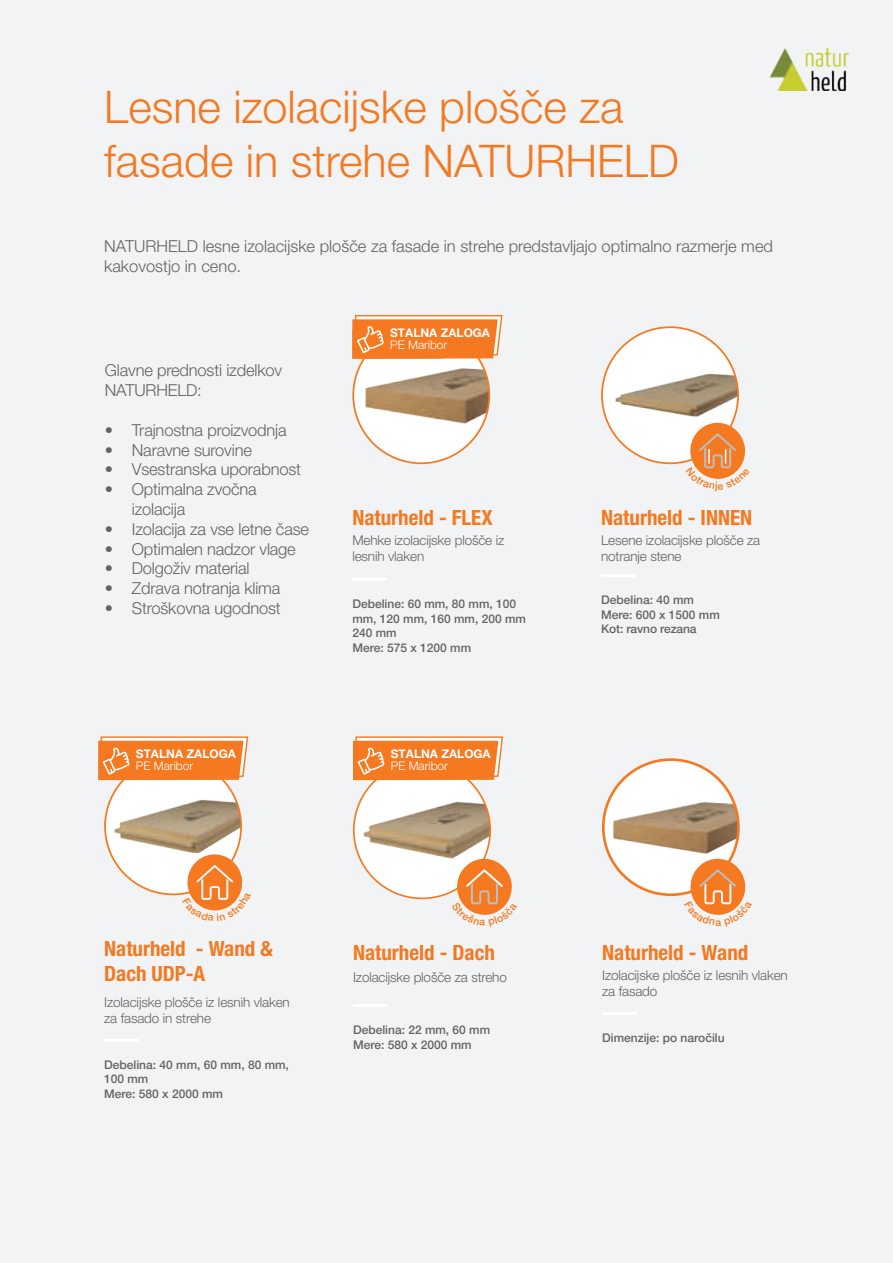
<style>
.page{position:relative;width:893px;height:1263px;background:#f2f3f4}
.page>*{position:absolute;margin:0;border:0;box-sizing:border-box;transform-origin:0 0}
.t1{font:300 45px/54px "Helvetica Neue LT Pro";color:#f47921}
.t2{font:700 condensed 21px/25.2px "Helvetica Neue LT Pro";color:#f47921}
.t3{font:300 16.5px/19.8px "Helvetica Neue LT Pro";letter-spacing:-.01em;color:#636366}
.t4{font:300 13.5px/16.2px "Helvetica Neue LT Pro";letter-spacing:-.01em;color:#636366}
.t5{font:500 12px/14.4px "Helvetica Neue LT Pro";color:#636366}
.t6{font:700 11.85px/11.7px "Helvetica Neue LT Pro";color:#fff}
.t7{font:300 11.85px "Helvetica Neue LT Pro";color:#fff}
</style>
<div class="page">
<hr style="left:104px;top:1039px;width:35px;height:3px;background:#fff">
<div style="left:105px;top:758px;width:136px;height:136px;background:#fff;border-radius:50%"></div>
<img style="left:114px;top:800px;width:127px;height:53px">
<hr style="left:602px;top:1012px;width:35px;height:3px;background:#fff">
<div style="left:603px;top:759px;width:135px;height:136px;background:#fff;border-radius:50%"></div>
<img style="left:613px;top:800px;width:125px;height:54px">
<div style="left:602px;top:758px;width:138px;height:138px;border:3px solid #f47921;border-radius:50%"></div>
<hr style="left:353px;top:1004px;width:35px;height:3px;background:#fff">
<div style="left:354px;top:762px;width:136px;height:136px;background:#fff;border-radius:50%"></div>
<img style="left:363px;top:802px;width:127px;height:57px">
<hr style="left:352px;top:578px;width:35px;height:3px;background:#fff">
<div style="left:353px;top:327px;width:136px;height:136px;background:#fff;border-radius:50%"></div>
<img style="left:365px;top:366px;width:124px;height:58px">
<hr style="left:601px;top:574px;width:35px;height:3px;background:#fff">
<div style="left:602px;top:327px;width:136px;height:136px;background:#fff;border-radius:50%"></div>
<img style="left:615px;top:374px;width:123px;height:43px">
<img style="left:769px;top:47px;width:80px;height:44px">
<svg style="left:352px;top:315px;width:151px;height:44px;background:#f58a3e"></svg>
<svg style="left:98px;top:736px;width:151px;height:44px;background:#f48b3f"></svg>
<svg style="left:353px;top:736px;width:151px;height:44px;background:#f48b3f"></svg>
<svg style="left:182px;top:853px;width:61px;height:58px"></svg>
<svg style="left:686px;top:421px;width:60px;height:58px"></svg>
<svg style="left:452px;top:857px;width:60px;height:58px"></svg>
<svg style="left:684px;top:857px;width:62px;height:58px"></svg>
<h1 class="t1" style="left:104px;top:79px;width:576px">Lesne izolacijske plošče za fasade in strehe NATURHELD</h1>
<p class="t3" style="left:104px;top:236px;width:670px">NATURHELD lesne izolacijske plošče za fasade in strehe predstavljajo optimalno razmerje med kakovostjo in ceno.</p>
<p class="t3" style="left:105px;top:360px;width:179px">Glavne prednosti izdelkov<br>NATURHELD:</p>
<p class="t3" style="left:105px;top:420px;width:183px">• Trajnostna proizvodnja</p>
<p class="t3" style="left:105px;top:439px;width:149px">• Naravne surovine</p>
<p class="t3" style="left:105px;top:459px;width:198px">• Vsestranska uporabnost</p>
<p class="t3" style="left:132px;top:479px;width:126px;text-indent:-27px">• Optimalna zvočna izolacija</p>
<p class="t3" style="left:105px;top:519px;width:206px">• Izolacija za vse letne čase</p>
<p class="t3" style="left:105px;top:538px;width:193px">• Optimalen nadzor vlage</p>
<p class="t3" style="left:105px;top:558px;width:146px">• Dolgoživ material</p>
<p class="t3" style="left:105px;top:578px;width:177px">• Zdrava notranja klima</p>
<p class="t3" style="left:105px;top:598px;width:177px">• Stroškovna ugodnost</p>
<p class="t6" style="left:136px;top:748px;width:101px">STALNA ZALOGA</p>
<p class="t7" style="left:136px;top:759px;width:59px">PE Maribor</p>
<p class="t6" style="left:390px;top:327px;width:101px">STALNA ZALOGA</p>
<p class="t7" style="left:390px;top:337px;width:59px">PE Maribor</p>
<p class="t6" style="left:386px;top:332px;width:51px">STALNA<br>ZALOGA</p>
<p class="t2" style="left:352px;top:505px;width:142px">Naturheld - FLEX</p>
<p class="t4" style="left:352px;top:532px;width:154px">Mehke izolacijske plošče iz lesnih vlaken</p>
<p class="t5" style="left:352px;top:597px;width:175px">Debeline: 60 mm, 80 mm, 100 mm, 120 mm, 160 mm, 200 mm<br>240 mm<br>Mere: 575 x 1200 mm</p>
<p class="t6" style="left:391px;top:748px;width:101px">STALNA ZALOGA</p>
<p class="t7" style="left:391px;top:759px;width:59px">PE Maribor</p>
<p class="t2" style="left:104px;top:936px;width:170px">Naturheld - Wand &amp;<br>Dach UDP-A</p>
<p class="t4" style="left:104px;top:994px;width:187px">Izolacijske plošče iz lesnih vlaken za fasado in strehe</p>
<p class="t5" style="left:104px;top:1057px;width:186px">Debelina: 40 mm, 60 mm, 80 mm,<br>100 mm<br>Mere: 580 x 2000 mm</p>
<p class="t2" style="left:353px;top:940px;width:143px">Naturheld - Dach</p>
<p class="t4" style="left:353px;top:969px;width:155px">Izolacijske plošče za streho</p>
<p class="t5" style="left:353px;top:1022px;width:139px">Debelina: 22 mm, 60 mm<br>Mere: 580 x 2000 mm</p>
<p class="t2" style="left:601px;top:504px;width:153px">Naturheld - INNEN</p>
<p class="t4" style="left:601px;top:532px;width:161px">Lesene izolacijske plošče za notranje stene</p>
<p class="t5" style="left:601px;top:593px;width:120px">Debelina: 40 mm<br>Mere: 600 x 1500 mm<br>Kot: ravno rezana</p>
<p class="t2" style="left:602px;top:940px;width:148px">Naturheld - Wand</p>
<p class="t4" style="left:602px;top:967px;width:187px">Izolacijske plošče iz lesnih vlaken za fasado</p>
<p class="t5" style="left:602px;top:1031px;width:124px">Dimenzije: po naročilu</p>
</div>
